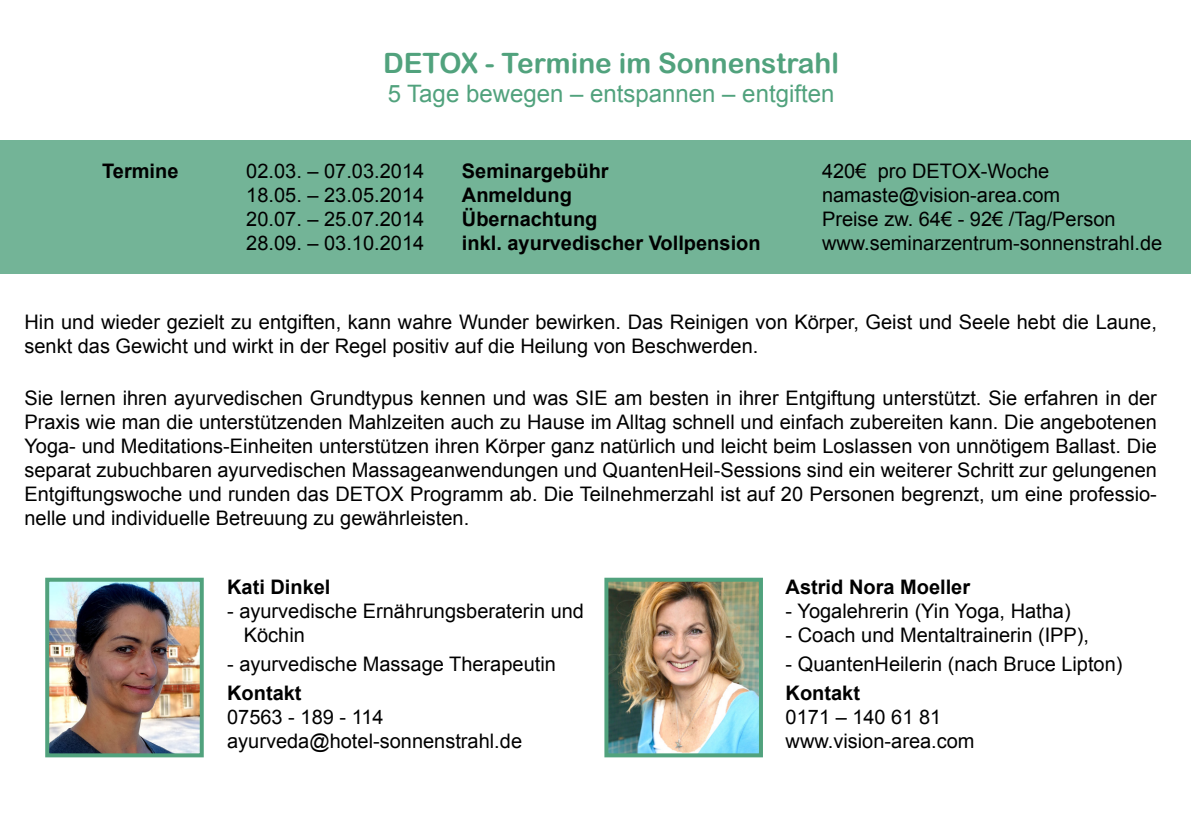
<style>
.page{position:relative;width:1191px;height:840px;background:#fff}
.page>*{position:absolute;margin:0;border:0;box-sizing:border-box;transform-origin:0 0}
.t1{font:28px "Arial Rounded MT Bold";color:#51a27d}
.t2{font:24px "Arial";color:#51a27d}
.t3{font:20px/24px "Arial";color:#000}
.t4{font:700 20px "Arial";color:#000}
</style>
<div class="page">
<img style="left:609px;top:582px;width:149px;height:170px">
<div style="left:604px;top:577px;width:159px;height:180px;border:4px solid #51a27d"></div>
<img style="left:50px;top:582px;width:149px;height:170px">
<div style="left:45px;top:577px;width:159px;height:180px;border:4px solid #51a27d"></div>
<div style="left:0;top:140px;width:1191px;height:133px;background:#73b497"></div>
<p class="t1" style="left:383px;top:46px;width:457px">DETOX - Termine im Sonnenstrahl</p>
<p class="t2" style="left:388px;top:77px;width:448px">5 Tage bewegen – entspannen – entgiften</p>
<p class="t4" style="left:102px;top:157px;width:78px">Termine</p>
<p class="t3" style="left:246px;top:159px;width:179px">02.03. – 07.03.2014</p>
<p class="t3" style="left:246px;top:183px;width:179px">18.05. – 23.05.2014</p>
<p class="t3" style="left:246px;top:207px;width:179px">20.07. – 25.07.2014</p>
<p class="t3" style="left:246px;top:231px;width:179px">28.09. – 03.10.2014</p>
<p class="t4" style="left:462px;top:157px;width:148px">Seminargebühr</p>
<p class="t3" style="left:822px;top:159px;width:229px">420€ pro DETOX-Woche</p>
<p class="t4" style="left:462px;top:181px;width:111px">Anmeldung</p>
<p class="t3" style="left:822px;top:183px;width:240px">namaste@vision-area.com</p>
<p class="t4" style="left:462px;top:205px;width:137px">Übernachtung</p>
<p class="t3" style="left:822px;top:207px;width:295px">Preise zw. 64€ - 92€ /Tag/Person</p>
<p class="t4" style="left:462px;top:229px;width:300px">inkl. ayurvedischer Vollpension</p>
<p class="t3" style="left:822px;top:231px;width:342px">www.seminarzentrum-sonnenstrahl.de</p>
<p class="t3" style="left:24px;top:310px;width:1134px">Hin und wieder gezielt zu entgiften, kann wahre Wunder bewirken. Das Reinigen von Körper, Geist und Seele hebt die Laune, senkt das Gewicht und wirkt in der Regel positiv auf die Heilung von Beschwerden.</p>
<p class="t3" style="left:24px;top:386px;width:1134px;text-align:justify">Sie lernen ihren ayurvedischen Grundtypus kennen und was SIE am besten in ihrer Entgiftung unterstützt. Sie erfahren in der Praxis wie man die unterstützenden Mahlzeiten auch zu Hause im Alltag schnell und einfach zubereiten kann. Die angebotenen Yoga- und Meditations-Einheiten unterstützen ihren Körper ganz natürlich und leicht beim Loslassen von unnötigem Ballast. Die separat zubuchbaren ayurvedischen Massageanwendungen und QuantenHeil-Sessions sind ein weiterer Schritt zur gelungenen Entgiftungswoche und runden das DETOX Programm ab. Die Teilnehmerzahl ist auf 20 Personen begrenzt, um eine professio&shy;nelle und individuelle Betreuung zu gewährleisten.</p>
<p class="t4" style="left:227px;top:573px;width:105px">Kati Dinkel</p>
<p class="t3" style="left:227px;top:599px;width:358px">- ayurvedische Ernährungsberaterin und</p>
<p class="t3" style="left:244px;top:623px;width:63px">Köchin</p>
<p class="t3" style="left:227px;top:652px;width:330px">- ayurvedische Massage Therapeutin</p>
<p class="t4" style="left:227px;top:679px;width:76px">Kontakt</p>
<p class="t3" style="left:227px;top:704px;width:158px">07563 - 189 - 114</p>
<p class="t3" style="left:227px;top:728px;width:296px">ayurveda@hotel-sonnenstrahl.de</p>
<p class="t4" style="left:785px;top:573px;width:186px">Astrid Nora Moeller</p>
<p class="t3" style="left:785px;top:599px;width:286px">- Yogalehrerin (Yin Yoga, Hatha)</p>
<p class="t3" style="left:785px;top:623px;width:305px">- Coach und Mentaltrainerin (IPP),</p>
<p class="t3" style="left:785px;top:652px;width:338px">- QuantenHeilerin (nach Bruce Lipton)</p>
<p class="t4" style="left:785px;top:679px;width:76px">Kontakt</p>
<p class="t3" style="left:785px;top:704px;width:157px">0171 – 140 61 81</p>
<p class="t3" style="left:785px;top:728px;width:190px">www.vision-area.com</p>
</div>
